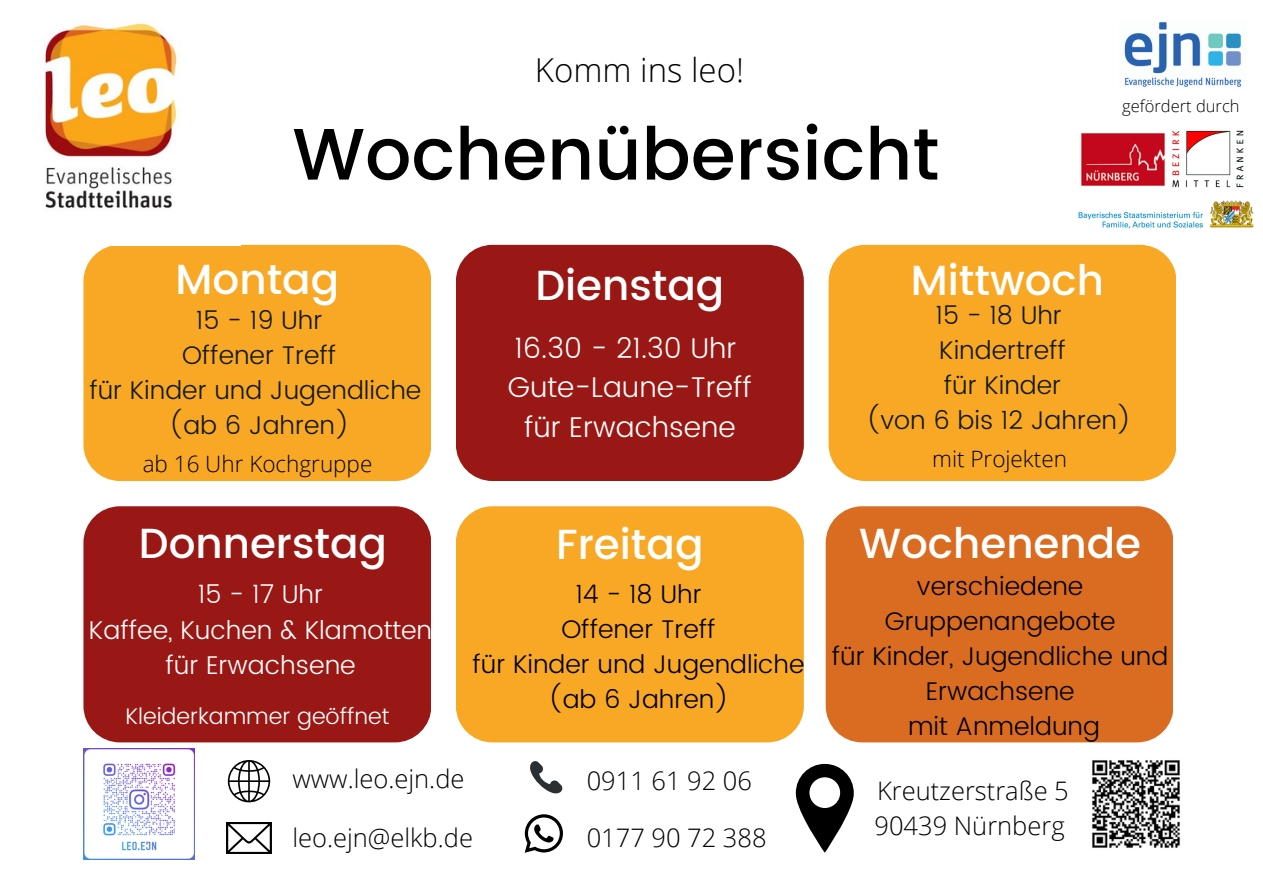
<style>
.page{position:relative;width:1263px;height:894px;background:#fff}
.page>*{position:absolute;margin:0;border:0;box-sizing:border-box;transform-origin:0 0}
.t1{font:500 72.75px "Poppins";color:#000}
.t2{font:500 42px "Poppins";color:#fff}
.t3{font:300 33px "Open Sans";color:#000}
.t4{font:300 28.5px/39.3px "Poppins";color:#fefefd;text-align:center}
.t5{font:300 25.65px/35.4px "Poppins";color:#fefefd;text-align:center}
.t6{font:300 25.5px/34.8px "Poppins";color:#000;text-align:center}
.t7{font:300 25.5px/34.8px "Poppins";color:#11180e;text-align:center}
.t8{font:300 25.5px/34.8px "Open Sans";color:#000}
.t9{font:300 22.5px "Open Sans";color:#000}
.t10{font:300 22.5px "Poppins";color:#fefefd}
.t11{font:300 16.5px "Open Sans";color:#000}
</style>
<div class="page">
<div style="left:83px;top:506px;width:348px;height:236px;background:#991815;border-radius:36px"></div>
<div style="left:83px;top:245px;width:348px;height:236px;background:#f8a824;border-radius:36px"></div>
<div style="left:456px;top:245px;width:347px;height:236px;background:#991815;border-radius:36px"></div>
<div style="left:456px;top:506px;width:347px;height:236px;background:#f8a824;border-radius:36px"></div>
<div style="left:826px;top:506px;width:347px;height:236px;background:#da6c21;border-radius:36px"></div>
<img style="left:43px;top:21px;width:135px;height:187px">
<img style="left:1081px;top:133px;width:84px;height:53px">
<img style="left:1172px;top:130px;width:72px;height:58px">
<img style="left:1124px;top:21px;width:118px;height:67px">
<img style="left:83px;top:748px;width:112px;height:111px">
<svg style="left:530px;top:761px;width:33px;height:33px"></svg>
<img style="left:226px;top:822px;width:45px;height:31px">
<svg style="left:227px;top:760px;width:44px;height:42px"></svg>
<svg style="left:796px;top:763px;width:57px;height:89px"></svg>
<img style="left:1092px;top:760px;width:88px;height:88px">
<svg style="left:525px;top:814px;width:38px;height:38px"></svg>
<img style="left:1078px;top:200px;width:175px;height:29px">
<div style="left:829px;top:245px;width:347px;height:236px;background:#f8a824;border-radius:36px"></div>
<h6 class="t3" style="left:535px;top:46px;width:211px">Komm ins leo!</h6>
<h2 class="t1" style="left:292px;top:112px;width:649px">Wochenübersicht</h2>
<h6 class="t11" style="left:1122px;top:94px;width:119px">gefördert durch</h6>
<h6 class="t2" style="left:176px;top:255px;width:165px">Montag</h6>
<h5 class="t2" style="left:535px;top:260px;width:191px">Dienstag</h5>
<h5 class="t7" style="left:89px;top:302px;width:334px">15 - 19 Uhr<br>Offener Treff<br>für Kinder und Jugendliche (ab 6 Jahren)</h5>
<h6 class="t4" style="left:508px;top:328px;width:245px">16.30 - 21.30 Uhr<br>Gute-Laune-Treff für Erwachsene</h6>
<p class="t9" style="left:143px;top:447px;width:231px">ab 16 Uhr Kochgruppe</p>
<h5 class="t2" style="left:911px;top:256px;width:195px">Mittwoch</h5>
<p class="t7" style="left:866px;top:298px;width:268px">15 - 18 Uhr<br>Kindertreff<br>für Kinder<br>(von 6 bis 12 Jahren)</p>
<p class="t9" style="left:932px;top:443px;width:136px">mit Projekten</p>
<h4 class="t2" style="left:139px;top:519px;width:250px">Donnerstag</h4>
<h2 class="t2" style="left:556px;top:520px;width:149px">Freitag</h2>
<h2 class="t2" style="left:859px;top:519px;width:283px">Wochenende</h2>
<h2 class="t5" style="left:89px;top:576px;width:345px">15 - 17 Uhr<br>Kaffee, Kuchen &amp; Klamotten für Erwachsene</h2>
<h5 class="t10" style="left:125px;top:702px;width:266px">Kleiderkammer geöffnet</h5>
<p class="t6" style="left:472px;top:576px;width:334px">14 - 18 Uhr<br>Offener Treff<br>für Kinder und Jugendliche (ab 6 Jahren)</p>
<p class="t6" style="left:832px;top:569px;width:338px">verschiedene<br>Gruppenangebote<br>für Kinder, Jugendliche und<br>Erwachsene<br>mit Anmeldung</p>
<h5 class="t8" style="left:292px;top:760px;width:174px">www.leo.ejn.de</h5>
<h2 class="t8" style="left:292px;top:819px;width:182px">leo.ejn@elkb.de</h2>
<h5 class="t8" style="left:587px;top:763px;width:167px">0911 61 92 06</h5>
<h2 class="t8" style="left:587px;top:819px;width:181px">0177 90 72 388</h2>
<h5 class="t8" style="left:874px;top:772px;width:196px">Kreutzerstraße 5<br>90439 Nürnberg</h5>
</div>
